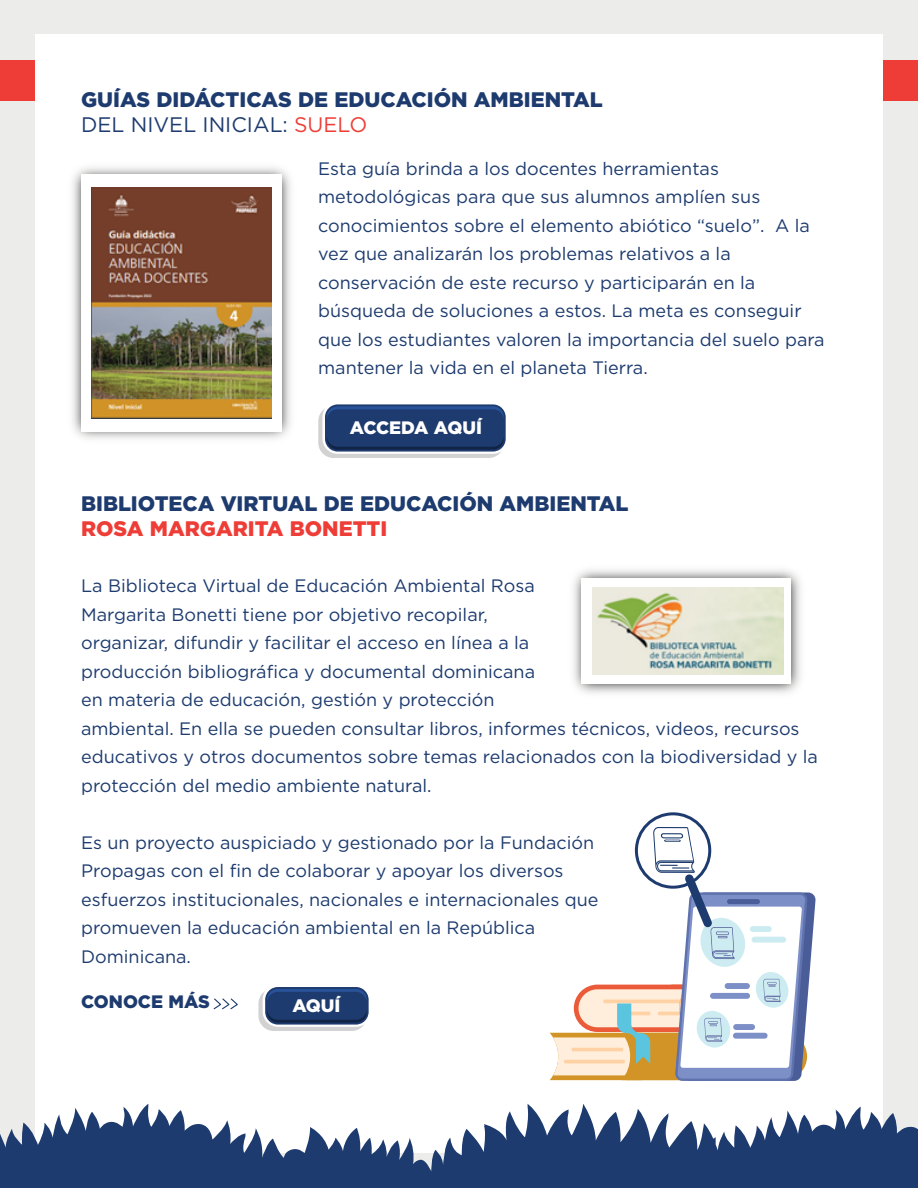
<style>
.page{position:relative;width:918px;height:1188px;background:#ececeb}
.page>*{position:absolute;margin:0;border:0;box-sizing:border-box;transform-origin:0 0}
.t1{font:900 21px/25.2px "Gotham";color:#1d3b6e}
.t2{font:900 21px "Gotham";color:#ee3d36}
.t3{font:18px/28.5px "Gotham";color:#1d3b6e}
.t4{font:900 18px "Gotham";color:#fff}
.t5{font:900 18px "Gotham";color:#1d3b6e}
.s1{font-weight:400}
.s2{font-weight:400;color:#ee3d36}
</style>
<div class="page">
<div style="left:0;top:61px;width:918px;height:40px;background:#ee3d36"></div>
<div style="left:35px;top:35px;width:848px;height:1118px;background:#fff"></div>
<svg style="left:0;top:1104px;width:918px;height:84px;fill:#1d3b6e"></svg>
<img style="left:573px;top:569px;width:228px;height:125px">
<div style="left:582px;top:579px;width:209px;height:105px;background:#fff"></div>
<img style="left:72px;top:167px;width:255px;height:290px">
<div style="left:81px;top:175px;width:200px;height:257px;background:#fff"></div>
<img style="left:91px;top:188px;width:180px;height:231px">
<img style="left:593px;top:587px;width:190px;height:88px">
<svg style="left:258px;top:988px;width:109px;height:43px"></svg>
<div style="left:263px;top:984px;width:108px;height:43px;background:#fff;border-radius:15px"></div>
<svg style="left:265px;top:987px;width:104px;height:38px;background:#284575"></svg>
<svg style="left:213px;top:998px;width:25px;height:12px"></svg>
<div style="left:318px;top:406px;width:186px;height:52px;background:#d3d2d3;border-radius:15px"></div>
<div style="left:322px;top:402px;width:186px;height:52px;background:#fff;border-radius:15px"></div>
<svg style="left:325px;top:404px;width:181px;height:48px;background:#254173"></svg>
<svg style="left:550px;top:827px;width:266px;height:254px"></svg>
<div style="left:635px;top:812px;width:76px;height:77px;border:3px solid #1d3b6e;border-radius:50%"></div>
<p class="t1" style="left:81px;top:87px;width:523px">GUÍAS DIDÁCTICAS DE EDUCACIÓN AMBIENTAL<br><span class="s1">DEL NIVEL INICIAL:</span> <span class="s2">SUELO</span></p>
<p class="t3" style="left:318px;top:154px;width:508px">Esta guía brinda a los docentes herramientas metodológicas para que sus alumnos amplíen sus conocimientos sobre el elemento abiótico “suelo”. A la vez que analizarán los problemas relativos a la conservación de este recurso y participarán en la búsqueda de soluciones a estos. La meta es conseguir que los estudiantes valoren la importancia del suelo para mantener la vida en el planeta Tierra.</p>
<p class="t4" style="left:350px;top:415px;width:134px">ACCEDA AQUÍ</p>
<p class="t1" style="left:81px;top:491px;width:549px">BIBLIOTECA VIRTUAL DE EDUCACIÓN AMBIENTAL</p>
<p class="t2" style="left:81px;top:514px;width:308px">ROSA MARGARITA BONETTI</p>
<p class="t3" style="left:81px;top:571px;width:738px">La Biblioteca Virtual de Educación Ambiental Rosa<br>Margarita Bonetti tiene por objetivo recopilar,<br>organizar, difundir y facilitar el acceso en línea a la<br>producción bibliográfica y documental dominicana<br>en materia de educación, gestión y protección<br>ambiental. En ella se pueden consultar libros, informes técnicos, videos, recursos educativos y otros documentos sobre temas relacionados con la biodiversidad y la protección del medio ambiente natural.</p>
<p class="t3" style="left:81px;top:828px;width:519px">Es un proyecto auspiciado y gestionado por la Fundación Propagas con el fin de colaborar y apoyar los diversos esfuerzos institucionales, nacionales e internacionales que promueven la educación ambiental en la República Dominicana.</p>
<p class="t5" style="left:81px;top:990px;width:130px">CONOCE MÁS</p>
<p class="t4" style="left:292px;top:993px;width:49px">AQUÍ</p>
</div>
